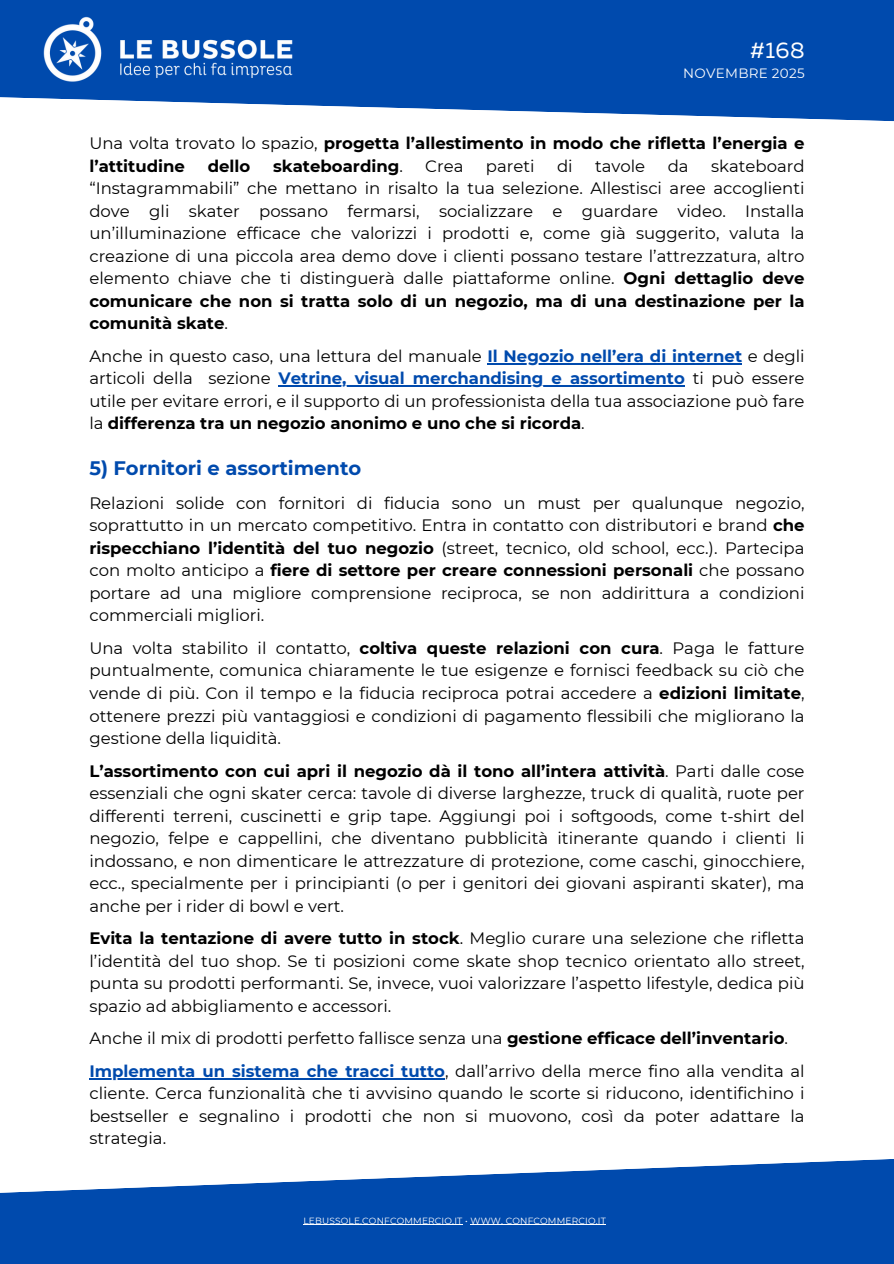
<style>
.page{position:relative;width:894px;height:1264px;background:#fff}
.page>*{position:absolute;margin:0;border:0;box-sizing:border-box;transform-origin:0 0}
.t1{font:22.5px "Muller";color:#fff}
.t2{font:700 19.5px "Montserrat";color:#004aad}
.t3{font:16.5px/22.5px "Montserrat";color:#000;text-align:justify}
.t4{font:700 16.5px/22.5px "Montserrat";color:#000}
.t5{font:13.5px "Montserrat";letter-spacing:.02em;color:#fff}
.t6{font:9px "Montserrat";letter-spacing:.02em;color:#fff}
.s1{font-weight:400}
.s2{font-weight:700}
.s3{font-weight:700;color:#004aad}
</style>
<div class="page">
<svg style="left:0;top:1159px;width:893px;height:104px;fill:#004aad"></svg>
<hr style="left:303px;top:1224px;width:159px;height:1px;background:#fff">
<hr style="left:470px;top:1224px;width:136px;height:1px;background:#fff">
<svg style="left:0;top:0;width:893px;height:122px;background:#2363b8"></svg>
<img style="left:30px;top:3px;width:279px;height:93px">
<hr style="left:487px;top:363px;width:255px;height:1px;background:#004aad">
<hr style="left:278px;top:385px;width:406px;height:2px;background:#004aad">
<hr style="left:89px;top:1078px;width:356px;height:1px;background:#004aad">
<h1 class="t1" style="left:750px;top:41px;width:56px">#168</h1>
<p class="t5" style="left:683px;top:64px;width:123px">NOVEMBRE 2025</p>
<p class="t4" style="left:89px;top:132px;width:716px"><span class="s1">Una volta trovato lo spazio,</span> progetta l’allestimento in modo che rifletta l’energia e l’attitudine</p>
<p class="t4" style="left:208px;top:154px;width:44px">dello</p>
<p class="t4" style="left:273px;top:154px;width:131px">skateboarding<span class="s1">.</span></p>
<p class="t3" style="left:425px;top:154px;width:40px">Crea</p>
<p class="t3" style="left:486px;top:154px;width:50px">pareti</p>
<p class="t3" style="left:557px;top:154px;width:17px">di</p>
<p class="t3" style="left:595px;top:154px;width:52px">tavole</p>
<p class="t3" style="left:667px;top:154px;width:22px">da</p>
<p class="t3" style="left:89px;top:154px;width:716px;text-indent:621px">skateboard “Instagrammabili” che mettano in risalto la tua selezione. Allestisci aree accoglienti dove gli skater possano fermarsi, socializzare e guardare video. Installa un’illuminazione efficace che valorizzi i prodotti e, come già suggerito, valuta la creazione di una piccola area demo dove i clienti possano testare l’attrezzatura, altro elemento chiave che ti distinguerà dalle piattaforme online. <span class="s2">Ogni dettaglio deve comunicare che non si tratta solo di un negozio, ma di una destinazione per la comunità skate</span>.</p>
<p class="t3" style="left:89px;top:344px;width:716px">Anche in questo caso, una lettura del manuale <span class="s3">Il Negozio nell’era di internet</span> e degli articoli della sezione <span class="s3">Vetrine, visual merchandising e assortimento</span> ti può essere utile per evitare errori, e il supporto di un professionista della tua associazione può fare la <span class="s2">differenza tra un negozio anonimo e uno che si ricorda</span>.</p>
<p class="t2" style="left:89px;top:456px;width:273px">5) Fornitori e assortimento</p>
<p class="t3" style="left:89px;top:491px;width:716px">Relazioni solide con fornitori di fiducia sono un must per qualunque negozio, soprattutto in un mercato competitivo. Entra in contatto con distributori e brand <span class="s2">che rispecchiano l’identità del tuo negozio</span> (street, tecnico, old school, ecc.). Partecipa con molto anticipo a <span class="s2">fiere di settore per creare connessioni personali</span> che possano portare ad una migliore comprensione reciproca, se non addirittura a condizioni commerciali migliori.</p>
<p class="t3" style="left:89px;top:636px;width:716px">Una volta stabilito il contatto, <span class="s2">coltiva queste relazioni con cura</span>. Paga le fatture puntualmente, comunica chiaramente le tue esigenze e fornisci feedback su ciò che vende di più. Con il tempo e la fiducia reciproca potrai accedere a <span class="s2">edizioni limitate</span>, ottenere prezzi più vantaggiosi e condizioni di pagamento flessibili che migliorano la gestione della liquidità.</p>
<p class="t3" style="left:89px;top:759px;width:716px"><span class="s2">L’assortimento con cui apri il negozio dà il tono all’intera attività</span>. Parti dalle cose essenziali che ogni skater cerca: tavole di diverse larghezze, truck di qualità, ruote per differenti terreni, cuscinetti e grip tape. Aggiungi poi i softgoods, come t-shirt del negozio, felpe e cappellini, che diventano pubblicità itinerante quando i clienti li indossano, e non dimenticare le attrezzature di protezione, come caschi, ginocchiere, ecc., specialmente per i principianti (o per i genitori dei giovani aspiranti skater), ma anche per i rider di bowl e vert.</p>
<p class="t3" style="left:89px;top:927px;width:716px"><span class="s2">Evita la tentazione di avere tutto in stock</span>. Meglio curare una selezione che rifletta l’identità del tuo shop. Se ti posizioni come skate shop tecnico orientato allo street, punta su prodotti performanti. Se, invece, vuoi valorizzare l’aspetto lifestyle, dedica più spazio ad abbigliamento e accessori.</p>
<p class="t3" style="left:89px;top:1022px;width:716px;line-height:32.5px">Anche il mix di prodotti perfetto fallisce senza una <span class="s2">gestione efficace dell’inventario</span>.<br><span class="s3">Implementa un sistema che tracci tutto</span>, dall’arrivo della merce fino alla vendita al</p>
<p class="t3" style="left:89px;top:1082px;width:716px">cliente. Cerca funzionalità che ti avvisino quando le scorte si riducono, identifichino i bestseller e segnalino i prodotti che non si muovono, così da poter adattare la strategia.</p>
<p class="t6" style="left:303px;top:1214px;width:304px">LEBUSSOLE.CONFCOMMERCIO.IT • WWW. CONFCOMMERCIO.IT</p>
</div>
